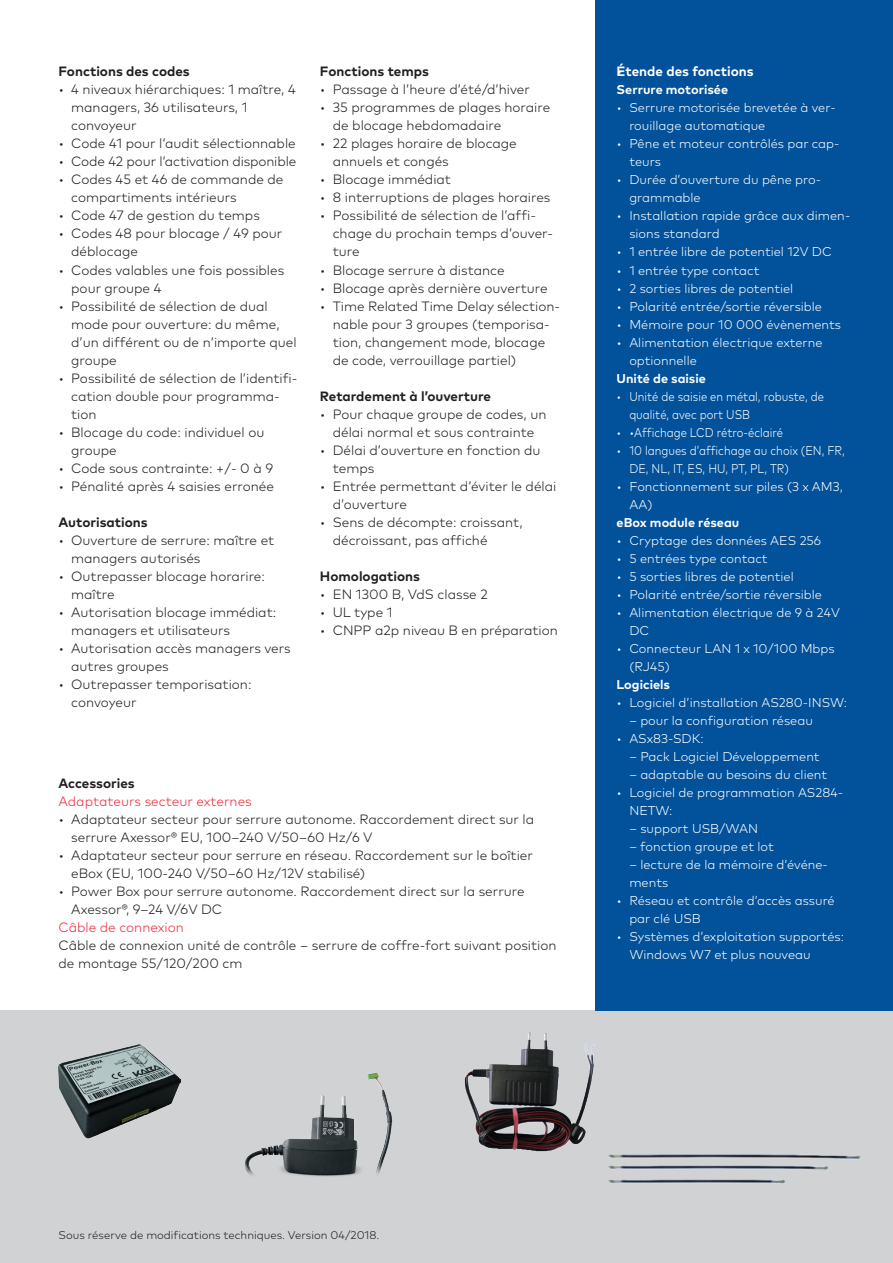
<style>
.page{position:relative;width:893px;height:1263px;background:#fff}
.page>*{position:absolute;margin:0;border:0;box-sizing:border-box;transform-origin:0 0}
.Descriptor_light_bla{font:300 13.5px/18px "Mark Pro";color:#231f20}
.Descriptor_bold_blac{font:700 13.5px "Mark Pro";color:#231f20}
.Descriptor_light_bla-2{font:300 13.5px "Mark Pro";color:#ee2c3b}
.Descriptor_bold_blac-2{font:700 13.5px "Mark Pro";color:#fff}
.Descriptor_light_bla-3{font:700 13.5px "Mark Pro";letter-spacing:-.005em;color:#231f20}
.t1{font:300 13.5px "Mark Pro";color:#fff}
.t2{font:300 12.75px/18px "Mark Pro";color:#fff}
.t3{font:300 12.75px/18px "Mark Pro";color:#fff;scale:.88 1}
.Descriptor_bold_ligh{font:700 12.75px "Mark Pro";color:#fff}
.Tab_Head_left_light{font:300 11.25px "Mark Pro";color:#231f20}
</style>
<div class="page">
<div style="left:0;top:1010px;width:893px;height:253px;background:#d1d2d4"></div>
<div style="left:595px;top:0;width:298px;height:1010px;background:#01519b"></div>
<img style="left:58px;top:1045px;width:122px;height:93px">
<img style="left:245px;top:1072px;width:148px;height:105px">
<img style="left:464px;top:1032px;width:131px;height:120px">
<img style="left:608px;top:1154px;width:253px;height:30px">
<p class="Descriptor_bold_blac" style="left:58px;top:61px;width:133px">Fonctions des codes</p>
<p class="Descriptor_light_bla" style="left:71px;top:80px;width:226px;text-indent:-13px">• 4 niveaux hiérarchiques: 1 maître, 4 managers, 36 utilisateurs, 1 convoyeur</p>
<p class="Descriptor_light_bla" style="left:58px;top:134px;width:239px">• Code 41 pour l‘audit sélectionnable</p>
<p class="Descriptor_light_bla" style="left:58px;top:152px;width:239px">• Code 42 pour l‘activation disponible</p>
<p class="Descriptor_light_bla" style="left:71px;top:170px;width:214px;text-indent:-13px">• Codes 45 et 46 de commande de compartiments intérieurs</p>
<p class="Descriptor_light_bla" style="left:58px;top:206px;width:203px">• Code 47 de gestion du temps</p>
<p class="Descriptor_light_bla" style="left:71px;top:224px;width:213px;text-indent:-13px">• Codes 48 pour blocage / 49 pour déblocage</p>
<p class="Descriptor_light_bla" style="left:71px;top:260px;width:215px;text-indent:-13px">• Codes valables une fois possibles pour groupe 4</p>
<p class="Descriptor_light_bla" style="left:71px;top:296px;width:227px;text-indent:-13px">• Possibilité de sélection de dual mode pour ouverture: du même, d’un différent ou de n’importe quel groupe</p>
<p class="Descriptor_light_bla" style="left:71px;top:368px;width:228px;text-indent:-13px">• Possibilité de sélection de l’identifi&shy;cation double pour programma&shy;tion</p>
<p class="Descriptor_light_bla" style="left:71px;top:422px;width:195px;text-indent:-13px">• Blocage du code: individuel ou groupe</p>
<p class="Descriptor_light_bla" style="left:58px;top:458px;width:216px">• Code sous contrainte: +/- 0 à 9</p>
<p class="Descriptor_light_bla" style="left:58px;top:476px;width:217px">• Pénalité après 4 saisies erronée</p>
<p class="Descriptor_bold_blac" style="left:58px;top:511px;width:91px">Autorisations</p>
<p class="Descriptor_light_bla" style="left:71px;top:530px;width:205px;text-indent:-13px">• Ouverture de serrure: maître et managers autorisés</p>
<p class="Descriptor_light_bla" style="left:71px;top:566px;width:195px;text-indent:-13px">• Outrepasser blocage horarire: maître</p>
<p class="Descriptor_light_bla" style="left:71px;top:602px;width:207px;text-indent:-13px">• Autorisation blocage immédiat: managers et utilisateurs</p>
<p class="Descriptor_light_bla" style="left:71px;top:638px;width:221px;text-indent:-13px">• Autorisation accès managers vers autres groupes</p>
<p class="Descriptor_light_bla" style="left:71px;top:674px;width:182px;text-indent:-13px">• Outrepasser temporisation: convoyeur</p>
<p class="Descriptor_bold_blac" style="left:320px;top:61px;width:110px">Fonctions temps</p>
<p class="Descriptor_light_bla" style="left:320px;top:80px;width:211px">• Passage à l’heure d’été/d’hiver</p>
<p class="Descriptor_light_bla" style="left:333px;top:98px;width:219px;text-indent:-13px">• 35 programmes de plages horaire de blocage hebdomadaire</p>
<p class="Descriptor_light_bla" style="left:333px;top:134px;width:186px;text-indent:-13px">• 22 plages horaire de blocage annuels et congés</p>
<p class="Descriptor_light_bla" style="left:320px;top:170px;width:133px">• Blocage immédiat</p>
<p class="Descriptor_light_bla" style="left:320px;top:188px;width:232px">• 8 interruptions de plages horaires</p>
<p class="Descriptor_light_bla" style="left:333px;top:206px;width:222px;text-indent:-13px">• Possibilité de sélection de l’affi&shy;chage du prochain temps d’ouver&shy;ture</p>
<p class="Descriptor_light_bla" style="left:320px;top:260px;width:186px">• Blocage serrure à distance</p>
<p class="Descriptor_light_bla" style="left:320px;top:278px;width:229px">• Blocage après dernière ouverture</p>
<p class="Descriptor_light_bla" style="left:333px;top:296px;width:229px;text-indent:-13px">• Time Related Time Delay sélection&shy;nable pour 3 groupes (temporisa&shy;tion, changement mode, blocage de code, verrouillage partiel)</p>
<p class="Descriptor_bold_blac" style="left:320px;top:385px;width:173px">Retardement à l’ouverture</p>
<p class="Descriptor_light_bla" style="left:320px;top:404px;width:228px;text-align:center">• Pour chaque groupe de codes, un délai normal et sous contrainte</p>
<p class="Descriptor_light_bla" style="left:333px;top:440px;width:209px;text-indent:-13px">• Délai d’ouverture en fonction du temps</p>
<p class="Descriptor_light_bla" style="left:333px;top:476px;width:225px;text-indent:-13px">• Entrée permettant d’éviter le délai d’ouverture</p>
<p class="Descriptor_light_bla" style="left:333px;top:512px;width:191px;text-indent:-13px">• Sens de décompte: croissant, décroissant, pas affiché</p>
<p class="Descriptor_bold_blac" style="left:320px;top:565px;width:102px">Homologations</p>
<p class="Descriptor_light_bla" style="left:320px;top:584px;width:169px">• EN 1300 B, VdS classe 2</p>
<p class="Descriptor_light_bla" style="left:320px;top:602px;width:74px">• UL type 1</p>
<p class="Descriptor_light_bla" style="left:320px;top:620px;width:239px">• CNPP a2p niveau B en préparation</p>
<p class="Descriptor_light_bla-3" style="left:58px;top:772px;width:78px">Accessories</p>
<p class="Descriptor_light_bla-2" style="left:58px;top:791px;width:195px">Adaptateurs secteur externes</p>
<p class="Descriptor_light_bla" style="left:71px;top:809px;width:464px;text-indent:-13px">• Adaptateur secteur pour serrure autonome. Raccordement direct sur la serrure Axessor® EU, 100–240 V/50–60 Hz/6 V</p>
<p class="Descriptor_light_bla" style="left:71px;top:845px;width:463px;text-indent:-13px">• Adaptateur secteur pour serrure en réseau. Raccordement sur le boîtier eBox (EU, 100-240 V/50–60 Hz/12V stabilisé)</p>
<p class="Descriptor_light_bla" style="left:71px;top:881px;width:455px;text-indent:-13px">• Power Box pour serrure autonome. Raccordement direct sur la serrure<br>Axessor®, 9–24 V/6V DC</p>
<p class="Descriptor_light_bla-2" style="left:58px;top:917px;width:127px">Câble de connexion</p>
<p class="Descriptor_light_bla" style="left:58px;top:935px;width:500px">Câble de connexion unité de contrôle – serrure de coffre-fort suivant position de montage 55/120/200 cm</p>
<p class="Descriptor_bold_blac-2" style="left:617px;top:61px;width:139px">Étende des fonctions</p>
<p class="Descriptor_bold_ligh" style="left:617px;top:80px;width:113px">Serrure motorisée</p>
<p class="t2" style="left:629px;top:98px;width:208px;text-indent:-13px">• Serrure motorisée brevetée à ver&shy;rouillage automatique</p>
<p class="t2" style="left:629px;top:134px;width:212px;text-indent:-13px">• Pêne et moteur contrôlés par cap&shy;teurs</p>
<p class="t2" style="left:629px;top:170px;width:193px;text-indent:-13px">• Durée d’ouverture du pêne pro&shy;grammable</p>
<p class="t2" style="left:629px;top:206px;width:222px;text-indent:-13px">• Installation rapide grâce aux dimen&shy;sions standard</p>
<p class="t2" style="left:617px;top:242px;width:217px">• 1 entrée libre de potentiel 12V DC</p>
<p class="t2" style="left:617px;top:260px;width:145px">• 1 entrée type contact</p>
<p class="t2" style="left:617px;top:278px;width:178px">• 2 sorties libres de potentiel</p>
<p class="t2" style="left:617px;top:296px;width:207px">• Polarité entrée/sortie réversible</p>
<p class="t2" style="left:617px;top:314px;width:226px">• Mémoire pour 10 000 évènements</p>
<p class="t2" style="left:629px;top:332px;width:195px;text-indent:-13px">• Alimentation électrique externe optionnelle</p>
<p class="Descriptor_bold_ligh" style="left:617px;top:368px;width:91px">Unité de saisie</p>
<p class="t3" style="left:629px;top:386px;width:223px;text-indent:-13px">• Unité de saisie en métal, robuste, de qualité, avec port USB</p>
<p class="t3" style="left:617px;top:422px;width:191px">• •Affichage LCD rétro-éclairé</p>
<p class="t3" style="left:629px;top:440px;width:246px;text-indent:-13px">• 10 langues d’affichage au choix (EN, FR,<br>DE, NL, IT, ES, HU, PT, PL, TR)</p>
<p class="t2" style="left:629px;top:476px;width:215px;text-indent:-13px">• Fonctionnement sur piles (3 x AM3,<br>AA)</p>
<p class="Descriptor_bold_ligh" style="left:617px;top:512px;width:124px">eBox module réseau</p>
<p class="t2" style="left:617px;top:530px;width:206px">• Cryptage des données AES 256</p>
<p class="t2" style="left:617px;top:548px;width:153px">• 5 entrées type contact</p>
<p class="t2" style="left:617px;top:566px;width:179px">• 5 sorties libres de potentiel</p>
<p class="t2" style="left:617px;top:584px;width:207px">• Polarité entrée/sortie réversible</p>
<p class="t2" style="left:629px;top:602px;width:212px;text-indent:-13px">• Alimentation électrique de 9 à 24V<br>DC</p>
<p class="t2" style="left:629px;top:638px;width:207px;text-indent:-13px">• Connecteur LAN 1 x 10/100 Mbps (RJ45)</p>
<p class="Descriptor_bold_ligh" style="left:617px;top:674px;width:55px">Logiciels</p>
<p class="t2" style="left:617px;top:692px;width:232px">• Logiciel d’installation AS280-INSW:</p>
<p class="t2" style="left:629px;top:710px;width:185px">– pour la configuration réseau</p>
<p class="t2" style="left:617px;top:728px;width:89px">• ASx83-SDK:</p>
<p class="t2" style="left:629px;top:746px;width:192px">– Pack Logiciel Développement</p>
<p class="t2" style="left:629px;top:764px;width:199px">– adaptable au besoins du client</p>
<p class="t2" style="left:629px;top:782px;width:215px;text-indent:-13px">• Logiciel de programmation AS284-<br>NETW:</p>
<p class="t2" style="left:629px;top:818px;width:130px">– support USB/WAN</p>
<p class="t2" style="left:629px;top:836px;width:146px">– fonction groupe et lot</p>
<p class="t2" style="left:629px;top:854px;width:200px">– lecture de la mémoire d’événe&shy;ments</p>
<p class="t2" style="left:629px;top:890px;width:207px;text-indent:-13px">• Réseau et contrôle d’accès assuré par clé USB</p>
<p class="t2" style="left:629px;top:926px;width:216px;text-indent:-13px">• Systèmes d’exploitation supportés:<br>Windows W7 et plus nouveau</p>
<p class="t1" style="left:617px;top:62px;width:7px">•</p>
<p class="Tab_Head_left_light" style="left:58px;top:1226px;width:322px">Sous réserve de modifications techniques. Version 04/2018.</p>
</div>
